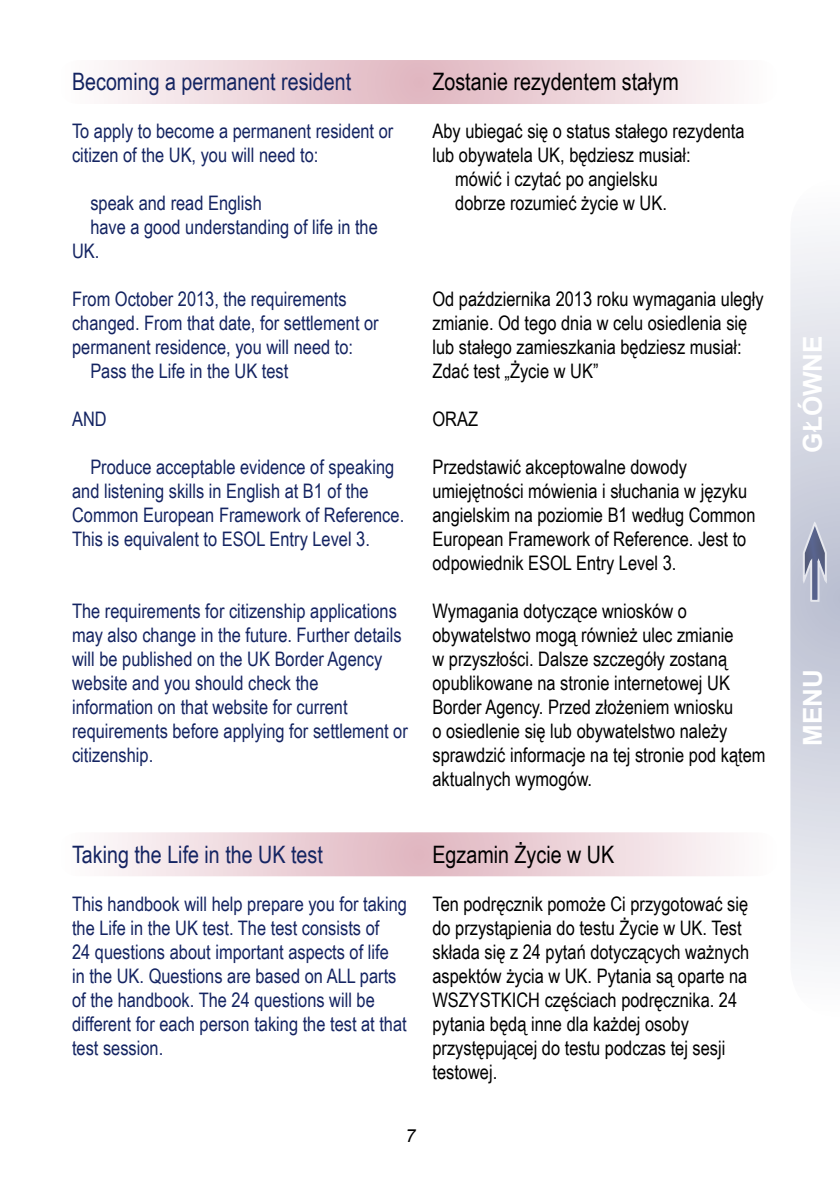
<style>
.page{position:relative;width:840px;height:1191px;background:#fff}
.page>*{position:absolute;margin:0;border:0;box-sizing:border-box;transform-origin:0 0}
.t1{font:700 26px "Arial";color:#fff}
.t2{font:24px "Arial Narrow";color:#142462}
.t3{font:24px "Arial Narrow";color:#000}
.t4{font:20px/24px "Arial Narrow";color:#000}
.t5{font:20px/24px "Arial Narrow";color:#142462}
.t6{font:italic 18px "Arial";color:#000}
</style>
<div class="page">
<svg style="left:790px;top:235px;width:49px;height:727px;background:#dcdee7"></svg>
<div style="left:789px;top:505px;width:48px;height:113px;background:#c3c7d6"></div>
<svg style="left:803px;top:522px;width:24px;height:80px"></svg>
<svg style="left:58px;top:832px;width:720px;height:44px"></svg>
<svg style="left:58px;top:60px;width:720px;height:44px"></svg>
<p class="t2" style="left:72px;top:63px;width:280px">Becoming a permanent resident</p>
<p class="t5" style="left:72px;top:118px;width:322px">To apply to become a permanent resident or citizen of the UK, you will need to:</p>
<p class="t5" style="left:90px;top:190px;width:173px">speak and read English</p>
<p class="t5" style="left:90px;top:214px;width:289px">have a good understanding of life in the</p>
<p class="t5" style="left:72px;top:238px;width:29px">UK.</p>
<p class="t5" style="left:72px;top:286px;width:276px">From October 2013, the requirements</p>
<p class="t5" style="left:72px;top:310px;width:308px">changed. From that date, for settlement or</p>
<p class="t5" style="left:72px;top:334px;width:282px">permanent residence, you will need to:</p>
<p class="t5" style="left:90px;top:358px;width:199px">Pass the Life in the UK test</p>
<p class="t5" style="left:72px;top:406px;width:36px">AND</p>
<p class="t5" style="left:72px;top:454px;width:333px;text-indent:18px">Produce acceptable evidence of speaking and listening skills in English at B1 of the Common European Framework of Reference.<br>This is equivalent to ESOL Entry Level 3.</p>
<p class="t5" style="left:72px;top:598px;width:337px">The requirements for citizenship applications may also change in the future. Further details will be published on the UK Border Agency website and you should check the<br>information on that website for current requirements before applying for settlement or citizenship.</p>
<p class="t3" style="left:432px;top:63px;width:248px">Zostanie rezydentem stałym</p>
<p class="t4" style="left:432px;top:118px;width:313px">Aby ubiegać się o status stałego rezydenta</p>
<p class="t4" style="left:432px;top:142px;width:259px">lub obywatela UK, będziesz musiał:</p>
<p class="t4" style="left:455px;top:166px;width:204px">mówić i czytać po angielsku</p>
<p class="t4" style="left:455px;top:190px;width:213px">dobrze rozumieć życie w UK.</p>
<p class="t4" style="left:432px;top:286px;width:332px">Od października 2013 roku wymagania uległy zmianie. Od tego dnia w celu osiedlenia się lub stałego zamieszkania będziesz musiał:<br>Zdać test „Życie w UK”</p>
<p class="t4" style="left:432px;top:406px;width:47px">ORAZ</p>
<p class="t4" style="left:432px;top:454px;width:324px">Przedstawić akceptowalne dowody umiejętności mówienia i słuchania w języku angielskim na poziomie B1 według Common European Framework of Reference. Jest to odpowiednik ESOL Entry Level 3.</p>
<p class="t4" style="left:432px;top:598px;width:334px">Wymagania dotyczące wniosków o obywatelstwo mogą również ulec zmianie<br>w przyszłości. Dalsze szczegóły zostaną opublikowane na stronie internetowej UK Border Agency. Przed złożeniem wniosku<br>o osiedlenie się lub obywatelstwo należy sprawdzić informacje na tej stronie pod kątem aktualnych wymogów.</p>
<p class="t2" style="left:72px;top:836px;width:252px">Taking the Life in the UK test</p>
<p class="t5" style="left:72px;top:890px;width:336px">This handbook will help prepare you for taking the Life in the UK test. The test consists of<br>24 questions about important aspects of life<br>in the UK. Questions are based on ALL parts of the handbook. The 24 questions will be different for each person taking the test at that test session.</p>
<p class="t3" style="left:432px;top:836px;width:183px">Egzamin Życie w UK</p>
<p class="t4" style="left:432px;top:890px;width:318px">Ten podręcznik pomoże Ci przygotować się do przystąpienia do testu Życie w UK. Test składa się z 24 pytań dotyczących ważnych aspektów życia w UK. Pytania są oparte na WSZYSTKICH częściach podręcznika. 24 pytania będą inne dla każdej osoby przystępującej do testu podczas tej sesji testowej.</p>
<p class="t6" style="left:405px;top:1123px;width:12px">7</p>
<h1 class="t1" style="left:793px;top:452px;width:119px;rotate:-90deg">GŁÓWNE</h1>
<h1 class="t1" style="left:793px;top:746px;width:78px;rotate:-90deg">MENU</h1>
</div>
